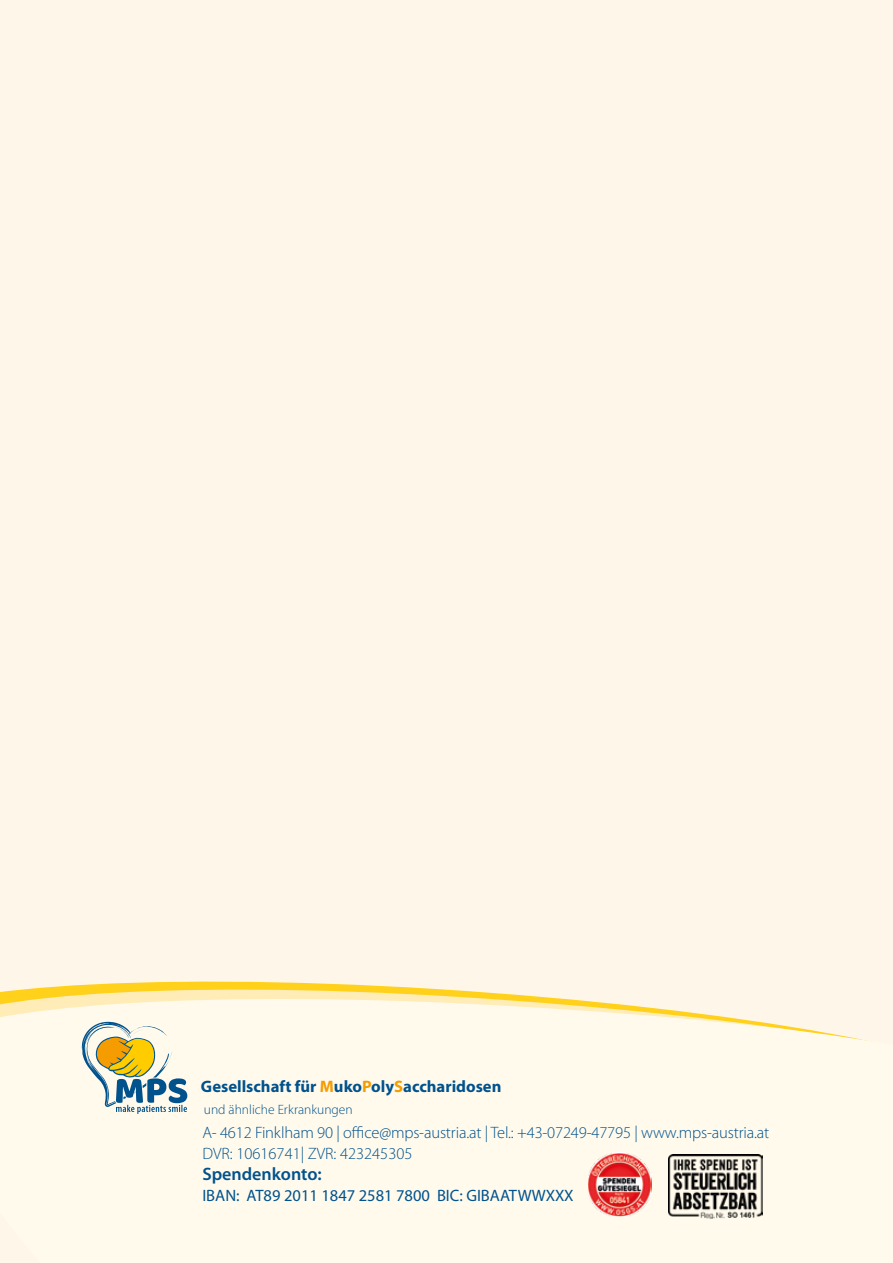
<style>
.page{position:relative;width:893px;height:1263px;background:#fff6ea}
.page>*{position:absolute;margin:0;border:0;box-sizing:border-box;transform-origin:0 0}
.t1{font:600 18px "Myriad Pro";color:#00528d}
.t2{font:700 16.65px "Myriad Pro";color:#00528d}
.t3{font:300 16.5px/21px "Myriad Pro";letter-spacing:-.01em;color:#00528d}
.t4{font:16.5px "Myriad Pro";color:#00528d}
.t5{font:300 13.5px "Myriad Pro";color:#00528d}
.s1{color:#f59c00}
</style>
<div class="page">
<svg style="left:29px;top:981px;width:406px;height:8px;fill:#ffd11b"></svg>
<svg style="left:0;top:989px;width:872px;height:230px"></svg>
<svg style="left:82px;top:1021px;width:105px;height:93px"></svg>
<img style="left:668px;top:1155px;width:94px;height:63px">
<img style="left:587px;top:1152px;width:64px;height:64px">
<p class="t2" style="left:201px;top:1075px;width:302px">Gesellschaft für <span class="s1">M</span>uko<span class="s1">P</span>oly<span class="s1">S</span>accharidosen</p>
<p class="t5" style="left:204px;top:1102px;width:150px">und ähnliche Erkrankungen</p>
<p class="t3" style="left:202px;top:1122px;width:568px">A- 4612 Finklham 90 | office@mps-austria.at | Tel.: +43-07249-47795 | www.mps-austria.at<br>DVR: 10616741| ZVR: 423245305</p>
<p class="t1" style="left:202px;top:1164px;width:121px">Spendenkonto:</p>
<p class="t4" style="left:202px;top:1186px;width:373px">IBAN: AT89 2011 1847 2581 7800 BIC: GIBAATWWXXX</p>
</div>
